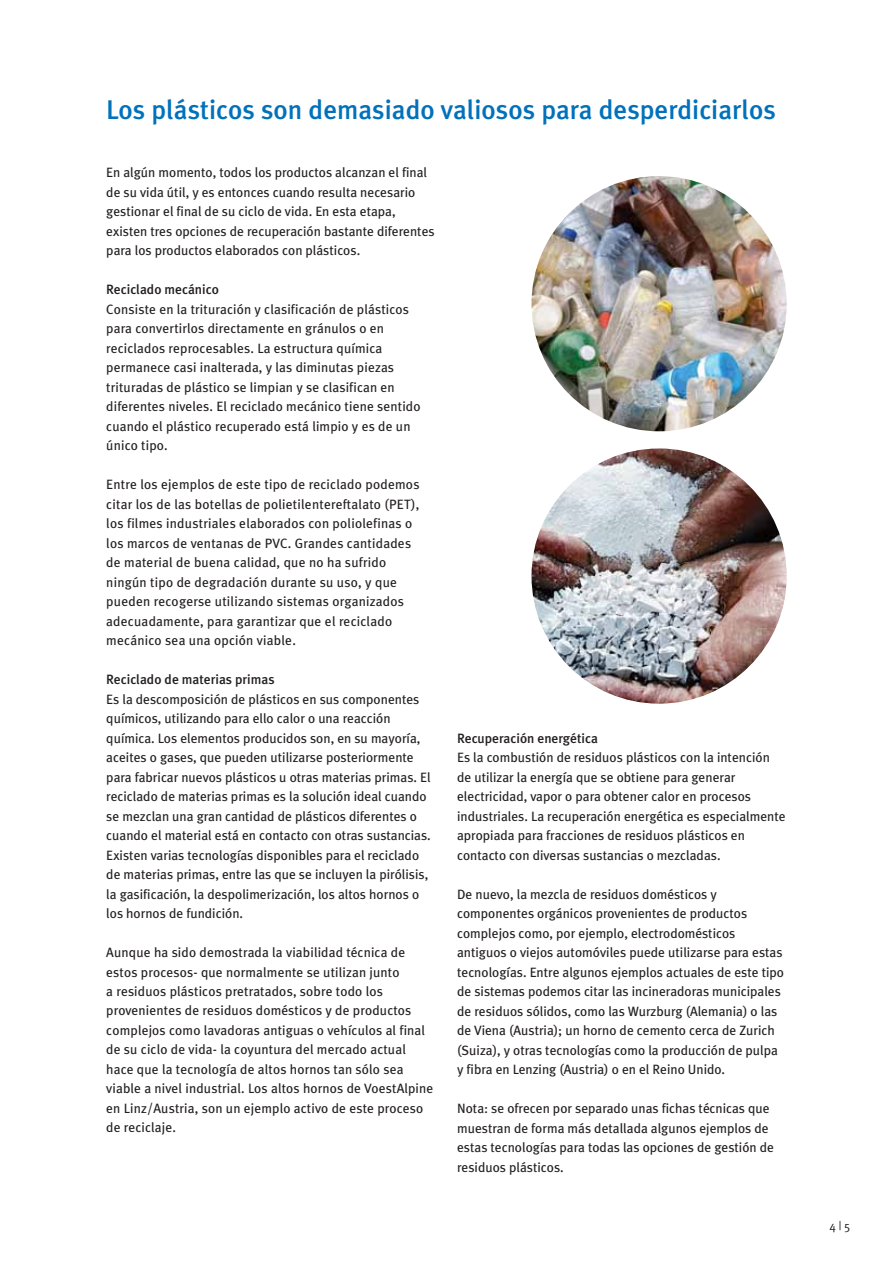
<style>
.page{position:relative;width:893px;height:1263px;background:#fff}
.page>*{position:absolute;margin:0;border:0;box-sizing:border-box;transform-origin:0 0}
.t1{font:500 27px "Meta Plus";color:#0071bb}
.t2{font:13.5px/19.5px "Meta Plus";color:#231f20}
.t3{font:500 13.5px "Meta Plus";color:#231f20}
.t4{font:12px "Meta Plus Normal";color:#231f20}
</style>
<div class="page">
<img style="left:531px;top:176px;width:256px;height:255px;border-radius:128px">
<img style="left:531px;top:448px;width:256px;height:256px;border-radius:128px">
<h1 class="t1" style="left:106px;top:94px;width:671px">Los plásticos son demasiado valiosos para desperdiciarlos</h1>
<p class="t2" style="left:106px;top:163px;width:330px">En algún momento, todos los productos alcanzan el final de su vida útil, y es entonces cuando resulta necesario gestionar el final de su ciclo de vida. En esta etapa, existen tres opciones de recuperación bastante diferentes para los productos elaborados con plásticos.</p>
<p class="t3" style="left:106px;top:282px;width:114px">Reciclado mecánico</p>
<p class="t2" style="left:106px;top:299px;width:316px">Consiste en la trituración y clasificación de plásticos para convertirlos directamente en gránulos o en reciclados reprocesables. La estructura química permanece casi inalterada, y las diminutas piezas trituradas de plástico se limpian y se clasifican en diferentes niveles. El reciclado mecánico tiene sentido cuando el plástico recuperado está limpio y es de un único tipo.</p>
<p class="t2" style="left:106px;top:474px;width:315px">Entre los ejemplos de este tipo de reciclado podemos citar los de las botellas de polietilentereftalato (PET), los filmes industriales elaborados con poliolefinas o los marcos de ventanas de PVC. Grandes cantidades de material de buena calidad, que no ha sufrido ningún tipo de degradación durante su uso, y que pueden recogerse utilizando sistemas organizados adecuadamente, para garantizar que el reciclado mecánico sea una opción viable.</p>
<p class="t3" style="left:106px;top:671px;width:170px">Reciclado de materias primas</p>
<p class="t2" style="left:106px;top:689px;width:326px">Es la descomposición de plásticos en sus componentes químicos, utilizando para ello calor o una reacción química. Los elementos producidos son, en su mayoría, aceites o gases, que pueden utilizarse posteriormente para fabricar nuevos plásticos u otras materias primas. El reciclado de materias primas es la solución ideal cuando se mezclan una gran cantidad de plásticos diferentes o cuando el material está en contacto con otras sustancias.<br>Existen varias tecnologías disponibles para el reciclado de materias primas, entre las que se incluyen la pirólisis, la gasificación, la despolimerización, los altos hornos o los hornos de fundición.</p>
<p class="t2" style="left:106px;top:942px;width:329px">Aunque ha sido demostrada la viabilidad técnica de estos procesos- que normalmente se utilizan junto<br>a residuos plásticos pretratados, sobre todo los provenientes de residuos domésticos y de productos complejos como lavadoras antiguas o vehículos al final de su ciclo de vida- la coyuntura del mercado actual hace que la tecnología de altos hornos tan sólo sea viable a nivel industrial. Los altos hornos de VoestAlpine en Linz/Austria, son un ejemplo activo de este proceso de reciclaje.</p>
<p class="t3" style="left:457px;top:730px;width:142px">Recuperación energética</p>
<p class="t2" style="left:457px;top:748px;width:330px">Es la combustión de residuos plásticos con la intención de utilizar la energía que se obtiene para generar electricidad, vapor o para obtener calor en procesos industriales. La recuperación energética es especialmente apropiada para fracciones de residuos plásticos en contacto con diversas sustancias o mezcladas.</p>
<p class="t2" style="left:457px;top:884px;width:328px">De nuevo, la mezcla de residuos domésticos y componentes orgánicos provenientes de productos complejos como, por ejemplo, electrodomésticos antiguos o viejos automóviles puede utilizarse para estas tecnologías. Entre algunos ejemplos actuales de este tipo de sistemas podemos citar las incineradoras municipales de residuos sólidos, como las Wurzburg (Alemania) o las de Viena (Austria); un horno de cemento cerca de Zurich (Suiza), y otras tecnologías como la producción de pulpa y fibra en Lenzing (Austria) o en el Reino Unido.</p>
<p class="t2" style="left:457px;top:1098px;width:318px">Nota: se ofrecen por separado unas fichas técnicas que muestran de forma más detallada algunos ejemplos de estas tecnologías para todas las opciones de gestión de residuos plásticos.</p>
<p class="t4" style="left:829px;top:1219px;width:22px">4 | 5</p>
</div>
